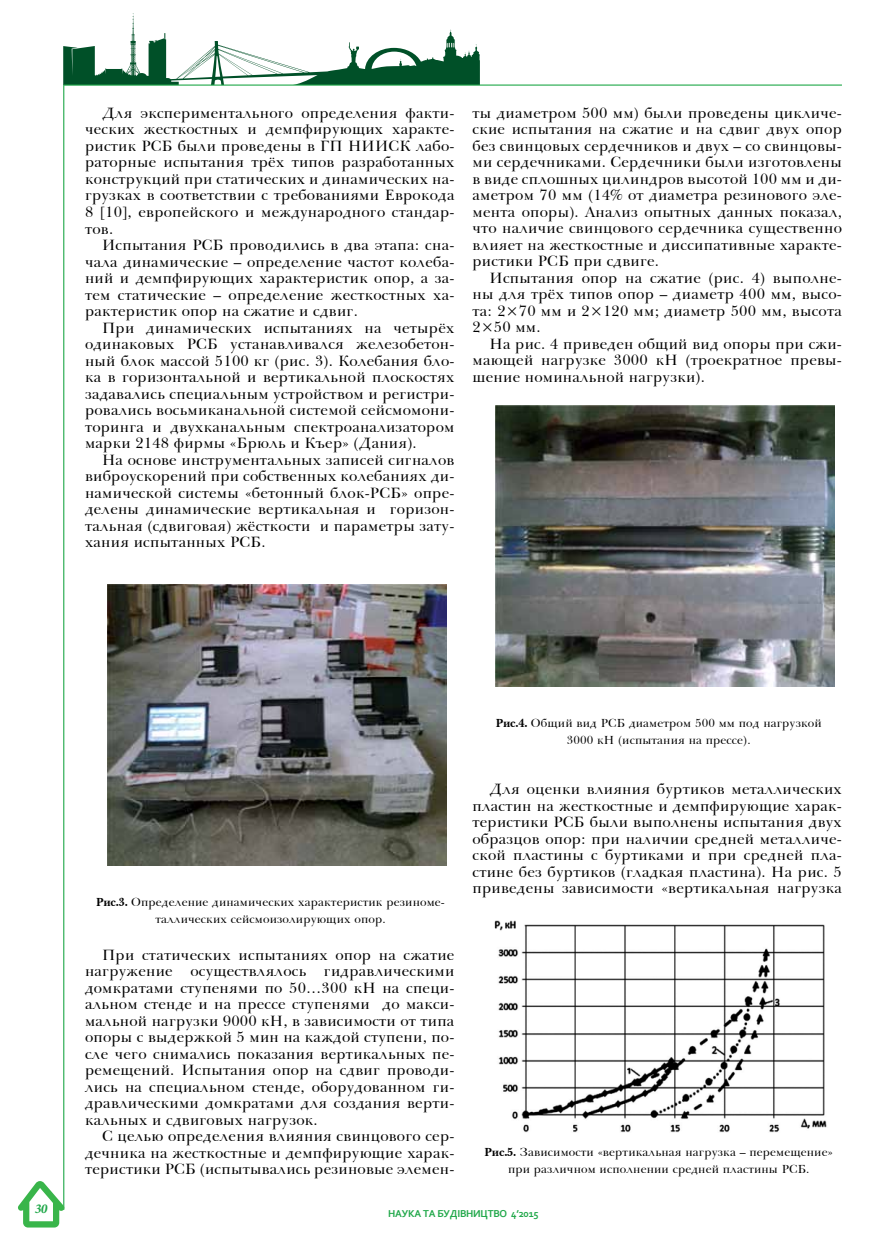
<style>
.page{position:relative;width:893px;height:1255px;background:#fff}
.page>*{position:absolute;margin:0;border:0;box-sizing:border-box;transform-origin:0 0}
.t1{font:15.3px/16.5px "Baskerville BT";letter-spacing:.015em;color:#000;text-align:justify}
.t2{font:italic 700 13.5px "Minion Pro";color:#21a84a}
.t3{font:12px/16.5px "Baskerville BT";letter-spacing:.01em;color:#000;text-align:center}
.t4{font:700 10.5px "Corbel";letter-spacing:-.025em;color:#21a84a}
.s1{font-weight:700}
</style>
<div class="page">
<hr style="left:63px;top:85px;width:1px;height:1124px;background:#21a84a">
<svg style="left:18px;top:1180px;width:47px;height:47px"></svg>
<svg style="left:63px;top:13px;width:417px;height:72px"></svg>
<hr style="left:64px;top:84px;width:778px;height:2px;background:#21a84a">
<img style="left:107px;top:584px;width:339px;height:282px">
<img style="left:495px;top:405px;width:339px;height:282px">
<img style="left:494px;top:920px;width:333px;height:212px">
<p class="t1" style="left:85px;top:104px;width:371px;text-indent:17px">Для экспериментального определения факти&shy;ческих жесткостных и демпфирующих характе&shy;ристик РСБ были проведены в ГП НИИСК лабо&shy;раторные испытания трёх типов разработанных конструкций при статических и динамических на&shy;грузках в соответствии с требованиями Еврокода 8 [10], европейского и международного стандар&shy;тов.</p>
<p class="t1" style="left:85px;top:236px;width:371px;text-indent:17px">Испытания РСБ проводились в два этапа: сна&shy;чала динамические – определение частот колеба&shy;ний и демпфирующих характеристик опор, а за&shy;тем статические – определение жесткостных ха&shy;рактеристик опор на сжатие и сдвиг.</p>
<p class="t1" style="left:85px;top:318px;width:371px;text-indent:17px">При динамических испытаниях на четырёх одинаковых РСБ устанавливался железобетон&shy;ный блок массой 5100 кг (рис. 3). Колебания бло&shy;ка в горизонтальной и вертикальной плоскостях задавались специальным устройством и регистри&shy;ровались восьмиканальной системой сейсмомони&shy;торинга и двухканальным спектроанализатором марки 2148 фирмы «Брюль и Къер» (Дания).</p>
<p class="t1" style="left:85px;top:450px;width:371px;text-indent:17px">На основе инструментальных записей сигналов виброускорений при собственных колебаниях ди&shy;намической системы «бетонный блок-РСБ» опре&shy;делены динамические вертикальная и горизон&shy;тальная (сдвиговая) жёсткости и параметры зату&shy;хания испытанных РСБ.</p>
<p class="t1" style="left:472px;top:104px;width:371px">ты диаметром 500 мм) были проведены цикличе&shy;ские испытания на сжатие и на сдвиг двух опор без свинцовых сердечников и двух – со свинцовы&shy;ми сердечниками. Сердечники были изготовлены в виде сплошных цилиндров высотой 100 мм и ди&shy;аметром 70 мм (14% от диаметра резинового эле&shy;мента опоры). Анализ опытных данных показал, что наличие свинцового сердечника существенно влияет на жесткостные и диссипативные характе&shy;ристики РСБ при сдвиге.</p>
<p class="t1" style="left:472px;top:269px;width:371px;text-indent:17px">Испытания опор на сжатие (рис. 4) выполне&shy;ны для трёх типов опор – диаметр 400 мм, высо&shy;та: 2×70 мм и 2×120 мм; диаметр 500 мм, высота 2×50 мм.</p>
<p class="t1" style="left:472px;top:335px;width:371px;text-indent:17px">На рис. 4 приведен общий вид опоры при сжи&shy;мающей нагрузке 3000 кН (троекратное превы&shy;шение номинальной нагрузки).</p>
<p class="t2" style="left:35px;top:1198px;width:14px">30</p>
<p class="t3" style="left:96px;top:893px;width:350px"><span class="s1">Рис.3.</span> Определение динамических характеристик резиноме&shy;таллических сейсмоизолирующих опор.</p>
<p class="t1" style="left:85px;top:945px;width:371px;text-indent:17px">При статических испытаниях опор на сжатие нагружение осуществлялось гидравлическими домкратами ступенями по 50…300 кН на специ&shy;альном стенде и на прессе ступенями до макси&shy;мальной нагрузки 9000 кН, в зависимости от типа опоры с выдержкой 5 мин на каждой ступени, по&shy;сле чего снимались показания вертикальных пе&shy;ремещений. Испытания опор на сдвиг проводи&shy;лись на специальном стенде, оборудованном ги&shy;дравлическими домкратами для создания верти&shy;кальных и сдвиговых нагрузок.</p>
<p class="t1" style="left:85px;top:1127px;width:371px;text-indent:17px">С целью определения влияния свинцового сер&shy;дечника на жесткостные и демпфирующие харак&shy;теристики РСБ (испытывались резиновые элемен-</p>
<p class="t3" style="left:496px;top:714px;width:327px"><span class="s1">Рис.4.</span> Общий вид РСБ диаметром 500 мм под нагрузкой<br>3000 кН (испытания на прессе).</p>
<p class="t1" style="left:472px;top:780px;width:371px;text-indent:17px">Для оценки влияния буртиков металлических пластин на жесткостные и демпфирующие харак&shy;теристики РСБ были выполнены испытания двух образцов опор: при наличии средней металличе&shy;ской пластины с буртиками и при средней пла&shy;стине без буртиков (гладкая пластина). На рис. 5 приведены зависимости «вертикальная нагрузка</p>
<p class="t3" style="left:485px;top:1143px;width:350px"><span class="s1">Рис.5.</span> Зависимости «вертикальная нагрузка – перемещение» при различном исполнении средней пластины РСБ.</p>
<p class="t4" style="left:388px;top:1206px;width:152px">НАУКА ТА БУДIВНИЦТВО 4’2015</p>
</div>
